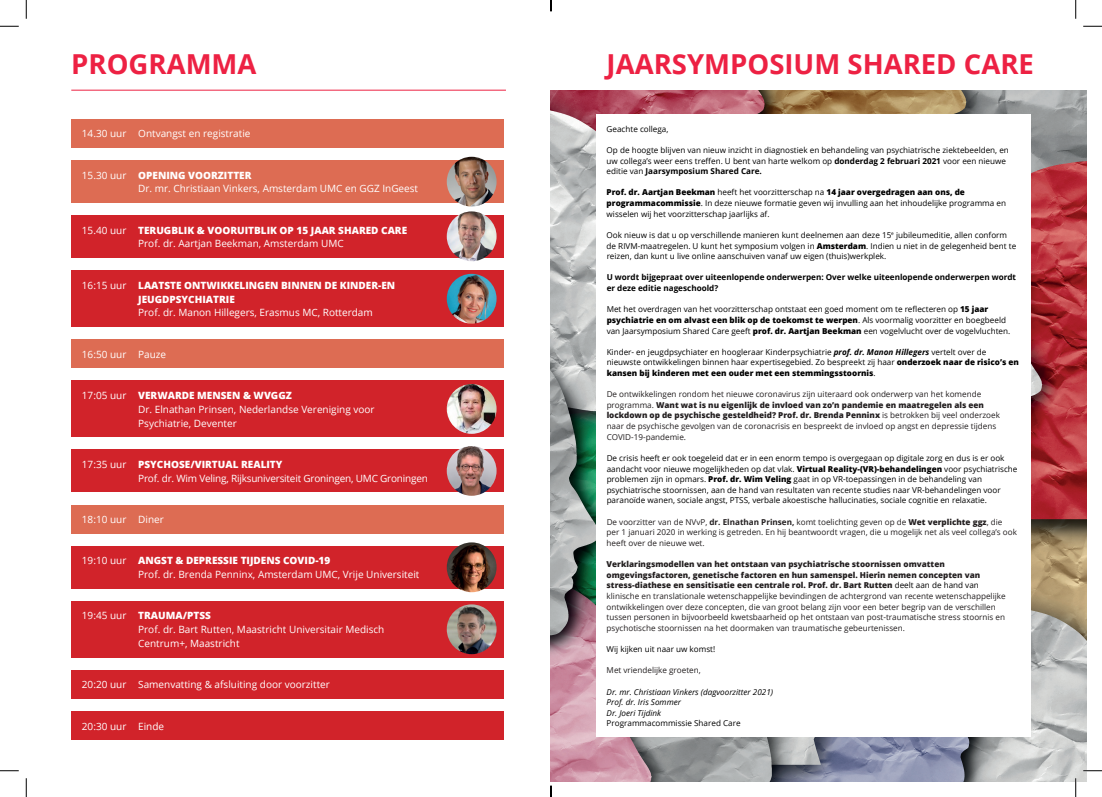
<style>
.page{position:relative;width:1102px;height:797px;background:#fff}
.page>*{position:absolute;margin:0;border:0;box-sizing:border-box;transform-origin:0 0}
.t1{font:700 27.5px "Open Sans";color:#ed2143}
.t2{font:10px/13.8px "Open Sans";color:#fff}
.t3{font:10px/13.8px "Open Sans";letter-spacing:-.02em;color:#fff}
.t4{font:800 10px/13.8px "Open Sans";color:#fff}
.t5{font:8.12px/10.6px "Open Sans";color:#000001}
.t6{font:8.12px/10.6px "Open Sans";color:#231f20}
.t7{font:700 8.12px/10.6px "Open Sans";color:#000001}
.t8{font:italic 8.12px/10.6px "Open Sans";color:#000001}
.s1{font-weight:800}
.s2{font-weight:400}
.s3{font-weight:700}
.s4{font-weight:700;font-style:italic}
.s5{color:#000001}
</style>
<div class="page">
<img style="left:551px;top:90px;width:535px;height:691px">
<div style="left:596px;top:115px;width:434px;height:622px;background:#fff"></div>
<hr style="left:71px;top:90px;width:435px;height:1px;background:#ed2143">
<div style="left:71px;top:119px;width:432px;height:29px;background:#dd6c53"></div>
<div style="left:71px;top:160px;width:432px;height:43px;background:#dd6c53"></div>
<div style="left:71px;top:339px;width:432px;height:29px;background:#dd6c53"></div>
<div style="left:71px;top:504px;width:432px;height:29px;background:#dd6c53"></div>
<div style="left:71px;top:670px;width:432px;height:28px;background:#d1232a"></div>
<div style="left:71px;top:711px;width:432px;height:29px;background:#d1232a"></div>
<div style="left:71px;top:270px;width:432px;height:57px;background:#d1232a"></div>
<div style="left:71px;top:381px;width:432px;height:56px;background:#d1232a"></div>
<div style="left:71px;top:449px;width:432px;height:43px;background:#d1232a"></div>
<div style="left:71px;top:546px;width:432px;height:42px;background:#d1232a"></div>
<div style="left:71px;top:601px;width:432px;height:56px;background:#d1232a"></div>
<div style="left:71px;top:215px;width:432px;height:43px;background:#d1232a"></div>
<img style="left:446px;top:211px;width:50px;height:50px;border-radius:25px">
<img style="left:446px;top:157px;width:50px;height:49px;border-radius:25px">
<img style="left:446px;top:446px;width:50px;height:50px;border-radius:25px">
<img style="left:446px;top:384px;width:50px;height:50px;border-radius:25px">
<img style="left:446px;top:604px;width:50px;height:50px;border-radius:25px">
<img style="left:446px;top:542px;width:50px;height:50px;border-radius:25px">
<img style="left:446px;top:274px;width:50px;height:49px;border-radius:25px">
<svg style="left:0;top:25px;width:19px;height:2px"></svg>
<svg style="left:1083px;top:25px;width:18px;height:2px"></svg>
<svg style="left:0;top:770px;width:19px;height:1px"></svg>
<svg style="left:1083px;top:770px;width:18px;height:1px"></svg>
<svg style="left:25px;top:0;width:2px;height:19px"></svg>
<svg style="left:25px;top:778px;width:2px;height:19px"></svg>
<svg style="left:1075px;top:0;width:1px;height:19px"></svg>
<svg style="left:1074px;top:778px;width:2px;height:19px"></svg>
<svg style="left:550px;top:785px;width:1px;height:12px"></svg>
<h1 class="t1" style="left:71px;top:44px;width:187px">PROGRAMMA</h1>
<h1 class="t1" style="left:606px;top:44px;width:428px">JAARSYMPOSIUM SHARED CARE</h1>
<p class="t2" style="left:82px;top:126px;width:170px">14.30 uur Ontvangst en registratie</p>
<p class="t2" style="left:138px;top:168px;width:281px;text-indent:-56px">15.30 uur <span class="s1">OPENING VOORZITTER<br></span>Dr. mr. Christiaan Vinkers, Amsterdam UMC en GGZ InGeest</p>
<p class="t2" style="left:138px;top:223px;width:270px;text-indent:-56px">15.40 uur <span class="s1">TERUGBLIK &amp; VOORUITBLIK OP 15 JAAR SHARED CARE<br></span>Prof. dr. Aartjan Beekman, Amsterdam UMC</p>
<p class="t4" style="left:138px;top:278px;width:258px;text-indent:-56px"><span class="s2">16:15 uur</span> LAATSTE ONTWIKKELINGEN BINNEN DE KINDER-EN<br>JEUGDPSYCHIATRIE</p>
<p class="t2" style="left:138px;top:305px;width:236px">Prof. dr. Manon Hillegers, Erasmus MC, Rotterdam</p>
<p class="t2" style="left:82px;top:347px;width:86px">16:50 uur Pauze</p>
<p class="t2" style="left:138px;top:388px;width:238px;text-indent:-56px">17:05 uur <span class="s1">VERWARDE MENSEN &amp; WVGGZ<br></span>Dr. Elnathan Prinsen, Nederlandse Vereniging voor<br>Psychiatrie, Deventer</p>
<p class="t3" style="left:138px;top:457px;width:291px;text-indent:-56px">17:35 uur <span class="s1">PSYCHOSE/VIRTUAL REALITY<br></span>Prof. dr. Wim Veling, Rijksuniversiteit Groningen, UMC Groningen</p>
<p class="t2" style="left:82px;top:512px;width:83px">18:10 uur Diner</p>
<p class="t2" style="left:138px;top:553px;width:283px;text-indent:-56px">19:10 uur <span class="s1">ANGST &amp; DEPRESSIE TIJDENS COVID-19<br></span>Prof. dr. Brenda Penninx, Amsterdam UMC, Vrije Universiteit</p>
<p class="t2" style="left:138px;top:608px;width:247px;text-indent:-56px">19:45 uur <span class="s1">TRAUMA/PTSS<br></span>Prof. dr. Bart Rutten, Maastricht Universitair Medisch<br>Centrum+, Maastricht</p>
<p class="t2" style="left:82px;top:677px;width:249px">20:20 uur Samenvatting &amp; afsluiting door voorzitter</p>
<p class="t2" style="left:82px;top:718px;width:84px">20:30 uur Einde</p>
<p class="t5" style="left:606px;top:123px;width:63px">Geachte collega,</p>
<p class="t5" style="left:606px;top:144px;width:404px">Op de hoogte blijven van nieuw inzicht in diagnostiek en behandeling van psychiatrische ziektebeelden, en uw collega’s weer eens treffen. U bent van harte welkom op <span class="s3">donderdag 2 februari 2021</span> voor een nieuwe editie van <span class="s3">Jaarsymposium Shared Care.</span></p>
<p class="t5" style="left:606px;top:187px;width:401px"><span class="s1">Prof. dr. Aartjan Beekman</span> heeft het voorzitterschap na <span class="s1">14 jaar overgedragen aan ons, de programmacommissie</span>. In deze nieuwe formatie geven wij invulling aan het inhoudelijke programma en wisselen wij het voorzitterschap jaarlijks af.</p>
<p class="t5" style="left:606px;top:229px;width:411px">Ook nieuw is dat u op verschillende manieren kunt deelnemen aan deze 15<sup>e</sup> jubileumeditie, allen conform de RIVM-maatregelen. U kunt het symposium volgen in <span class="s1">Amsterdam</span>. Indien u niet in de gelegenheid bent te reizen, dan kunt u live online aanschuiven vanaf uw eigen (thuis)werkplek.</p>
<p class="t7" style="left:606px;top:272px;width:411px">U wordt bijgepraat over uiteenlopende onderwerpen: Over welke uiteenlopende onderwerpen wordt er deze editie nageschoold?</p>
<p class="t5" style="left:606px;top:304px;width:405px">Met het overdragen van het voorzitterschap ontstaat een goed moment om te reflecteren op <span class="s1">15 jaar psychiatrie en om alvast een blik op de toekomst te werpen</span>. Als voormalig voorzitter en boegbeeld van Jaarsymposium Shared Care geeft <span class="s1">prof. dr. Aartjan Beekman</span> een vogelvlucht over de vogelvluchten.</p>
<p class="t5" style="left:606px;top:346px;width:414px">Kinder- en jeugdpsychiater en hoogleraar Kinderpsychiatrie <span class="s4">prof. dr. Manon Hillegers</span> vertelt over de nieuwste ontwikkelingen binnen haar expertisegebied. Zo bespreekt zij haar <span class="s1">onderzoek naar de risico’s en kansen bij kinderen met een ouder met een stemmingsstoornis</span>.</p>
<p class="t6" style="left:606px;top:389px;width:395px">De ontwikkelingen rondom het nieuwe coronavirus zijn uiteraard ook onderwerp van het komende programma. <span class="s1">Want wat is nu eigenlijk de invloed van zo’n pandemie en maatregelen als een lockdown op de psychische gesteldheid? Prof. dr. Brenda Penninx</span> is betrokken bij veel onderzoek naar de psychische gevolgen van de coronacrisis en bespreekt de invloed op angst en depressie tijdens COVID-19-pandemie.</p>
<p class="t5" style="left:606px;top:452px;width:412px">De crisis heeft er ook toegeleid dat er in een enorm tempo is overgegaan op digitale zorg en dus is er ook aandacht voor nieuwe mogelijkheden op dat vlak. <span class="s1">Virtual Reality-(VR)-behandelingen</span> voor psychiatrische problemen zijn in opmars. <span class="s1">Prof. dr. Wim Veling</span> gaat in op VR-toepassingen in de behandeling van psychiatrische stoornissen, aan de hand van resultaten van recente studies naar VR-behandelingen voor paranoïde wanen, sociale angst, PTSS, verbale akoestische hallucinaties, sociale cognitie en relaxatie.</p>
<p class="t6" style="left:606px;top:516px;width:412px">De voorzitter van de NVvP, <span class="s3">dr. Elnathan Prinsen,</span> komt toelichting geven op de <span class="s1">Wet verplichte ggz</span>, die per 1 januari 2020 in werking is getreden. En hij beantwoordt vragen, die u mogelijk net als veel collega’s ook heeft over de nieuwe wet.</p>
<p class="t6" style="left:606px;top:558px;width:400px"><span class="s1">Verklaringsmodellen van het ontstaan van psychiatrische stoornissen omvatten omgevingsfactoren, genetische factoren en hun samenspel. Hierin nemen concepten van stress-diathese en sensitisatie een centrale rol. Prof. dr. Bart Rutten</span> <span class="s5">deelt aan de hand van </span>klinische en translationale wetenschappelijke bevindingen de achtergrond van recente wetenschappelijke ontwikkelingen over deze concepten, die van groot belang zijn voor een beter begrip van de verschillen tussen personen in bijvoorbeeld kwetsbaarheid op het ontstaan van post-traumatische stress stoornis en psychotische stoornissen na het doormaken van traumatische gebeurtenissen.</p>
<p class="t5" style="left:606px;top:643px;width:110px">Wij kijken uit naar uw komst!</p>
<p class="t6" style="left:606px;top:664px;width:96px">Met vriendelijke groeten,</p>
<p class="t8" style="left:606px;top:686px;width:168px">Dr. mr. Christiaan Vinkers (dagvoorzitter 2021)<br>Prof. dr. Iris Sommer<br>Dr. Joeri Tijdink</p>
<p class="t5" style="left:606px;top:718px;width:135px">Programmacommissie Shared Care</p>
</div>
